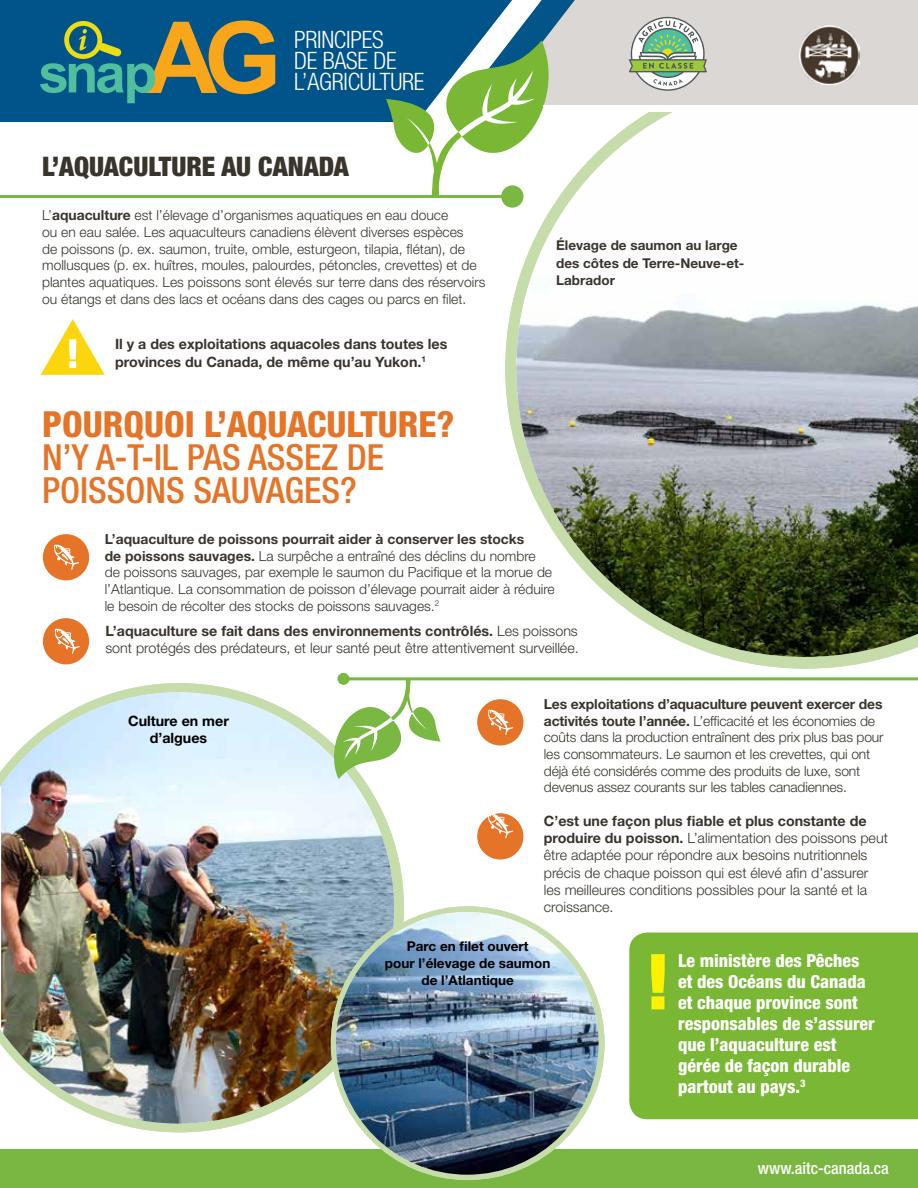
<style>
.page{position:relative;width:918px;height:1188px;background:#fff}
.page>*{position:absolute;margin:0;border:0;box-sizing:border-box;transform-origin:0 0}
.t1{font:500 condensed 36px/33px "Helvetica Neue LT Std";color:#e57429}
.t2{font:800 condensed 36px "Helvetica Neue LT Std";color:#e57429}
.t3{font:900 condensed 27px "Helvetica Neue LT Std";color:#39342c}
.t4{font:300 condensed 24px/21px "Helvetica Neue LT Std";letter-spacing:-.01em;color:#fff}
.t5{font:800 condensed 18px/21px "Helvetica Neue LT Std";color:#fff}
.t6{font:500 condensed 16.5px "Helvetica Neue LT Std";color:#fff}
.t7{font:300 14.25px/17.2px "Helvetica Neue LT Std";color:#39342c}
.t8{font:700 14.25px/17.2px "Helvetica Neue LT Std";color:#39342c}
.t9{font:700 14.25px/16.5px "Helvetica Neue LT Std";color:#000;text-align:center}
.t10{font:300 13.8px/16.6px "Helvetica Neue LT Std";color:#39342c}
.t11{font:700 13.5px/17.2px "Helvetica Neue LT Std";color:#39342c}
.t12{font:700 13.5px/17.2px "Helvetica Neue LT Std";color:#000;text-align:center}
.s1{font-weight:700}
</style>
<div class="page">
<div style="left:0;top:1149px;width:918px;height:39px;background:#7ab742"></div>
<div style="left:629px;top:933px;width:289px;height:186px;background:#7ab735"></div>
<hr style="left:0;top:195px;width:507px;height:3px;background:#7ab743">
<svg style="left:651px;top:954px;width:14px;height:55px"></svg>
<svg style="left:505px;top:200px;width:384px;height:469px"></svg>
<svg style="left:117px;top:683px;width:287px;height:449px"></svg>
<img style="left:516px;top:112px;width:402px;height:545px">
<img style="left:1px;top:692px;width:393px;height:432px">
<div style="left:575px;top:0;width:343px;height:105px;background:#dad7d4"></div>
<svg style="left:542px;top:0;width:33px;height:151px;fill:#dad7d4"></svg>
<div style="left:0;top:0;width:512px;height:122px;background:#00548a"></div>
<img style="left:800px;top:25px;width:60px;height:60px">
<svg style="left:386px;top:40px;width:171px;height:160px"></svg>
<div style="left:544px;top:106px;width:374px;height:6px;background:#fff"></div>
<div style="left:43px;top:534px;width:46px;height:46px;background:#e57429;border-radius:50%"></div>
<div style="left:477px;top:699px;width:46px;height:47px;background:#e57429;border-radius:50%"></div>
<div style="left:43px;top:618px;width:46px;height:46px;background:#e57429;border-radius:50%"></div>
<div style="left:477px;top:813px;width:46px;height:47px;background:#e57429;border-radius:50%"></div>
<svg style="left:54px;top:545px;width:25px;height:25px"></svg>
<svg style="left:488px;top:710px;width:25px;height:25px"></svg>
<svg style="left:54px;top:629px;width:26px;height:25px"></svg>
<svg style="left:486px;top:813px;width:27px;height:25px"></svg>
<svg style="left:41px;top:319px;width:64px;height:56px"></svg>
<hr style="left:344px;top:677px;width:574px;height:3px;background:#7ab743">
<div style="left:338px;top:673px;width:12px;height:12px;background:#7ab743;border-radius:50%"></div>
<svg style="left:40px;top:20px;width:235px;height:83px;background:#4f786b"></svg>
<div style="left:331px;top:906px;width:274px;height:274px;background:#c7dcab;border-radius:50%"></div>
<img style="left:336px;top:912px;width:263px;height:263px;border-radius:131px">
<svg style="left:328px;top:677px;width:113px;height:102px"></svg>
<svg style="left:629px;top:17px;width:78px;height:74px"></svg>
<h3 class="t4" style="left:294px;top:29px;width:132px">PRINCIPES<br>DE BASE DE<br>L’AGRICULTURE</h3>
<h2 class="t3" style="left:42px;top:150px;width:308px">L’AQUACULTURE AU CANADA</h2>
<p class="t10" style="left:42px;top:207px;width:445px">L’<span class="s1">aquaculture</span> est l’élevage d’organismes aquatiques en eau douce<br>ou en eau salée. Les aquaculteurs canadiens élèvent diverses espèces<br>de poissons (p. ex. saumon, truite, omble, esturgeon, tilapia, flétan), de mollusques (p. ex. huîtres, moules, palourdes, pétoncles, crevettes) et de plantes aquatiques. Les poissons sont élevés sur terre dans des réservoirs ou étangs et dans des lacs et océans dans des cages ou parcs en filet.</p>
<p class="t8" style="left:115px;top:335px;width:334px">Il y a des exploitations aquacoles dans toutes les provinces du Canada, de même qu’au Yukon.<sup>1</sup></p>
<h1 class="t2" style="left:42px;top:402px;width:414px">POURQUOI L’AQUACULTURE?</h1>
<h1 class="t1" style="left:42px;top:440px;width:343px">N’Y A-T-IL PAS ASSEZ DE<br>POISSONS SAUVAGES?</h1>
<p class="t11" style="left:556px;top:237px;width:190px">Élevage de saumon au large des côtes de Terre-Neuve-et-<br>Labrador</p>
<p class="t10" style="left:105px;top:531px;width:452px"><span class="s1">L’aquaculture de poissons pourrait aider à conserver les stocks<br>de poissons sauvages.</span> La surpêche a entraîné des déclins du nombre<br>de poissons sauvages, par exemple le saumon du Pacifique et la morue de l’Atlantique. La consommation de poisson d’élevage pourrait aider à réduire le besoin de récolter des stocks de poissons sauvages.<sup>2</sup></p>
<p class="t7" style="left:105px;top:622px;width:475px"><span class="s1">L’aquaculture se fait dans des environnements contrôlés.</span> Les poissons sont protégés des prédateurs, et leur santé peut être attentivement surveillée.</p>
<p class="t9" style="left:128px;top:713px;width:102px">Culture en mer d’algues</p>
<p class="t10" style="left:544px;top:696px;width:341px"><span class="s1">Les exploitations d’aquaculture peuvent exercer des activités toute l’année.</span> L’efficacité et les économies de coûts dans la production entraînent des prix plus bas pour les consommateurs. Le saumon et les crevettes, qui ont déjà été considérés comme des produits de luxe, sont devenus assez courants sur les tables canadiennes.</p>
<p class="t7" style="left:544px;top:812px;width:346px"><span class="s1">C’est une façon plus fiable et plus constante de produire du poisson.</span> L’alimentation des poissons peut être adaptée pour répondre aux besoins nutritionnels précis de chaque poisson qui est élevé afin d’assurer les meilleures conditions possibles pour la santé et la croissance.</p>
<p class="t12" style="left:385px;top:937px;width:167px">Parc en filet ouvert<br>pour l’élevage de saumon de l’Atlantique</p>
<h3 class="t5" style="left:678px;top:950px;width:198px">Le ministère des Pêches et des Océans du Canada et chaque province sont responsables de s’assurer que l’aquaculture est gérée de façon durable partout au pays.<sup>3</sup></h3>
<p class="t6" style="left:758px;top:1158px;width:133px">www.aitc-canada.ca</p>
</div>
